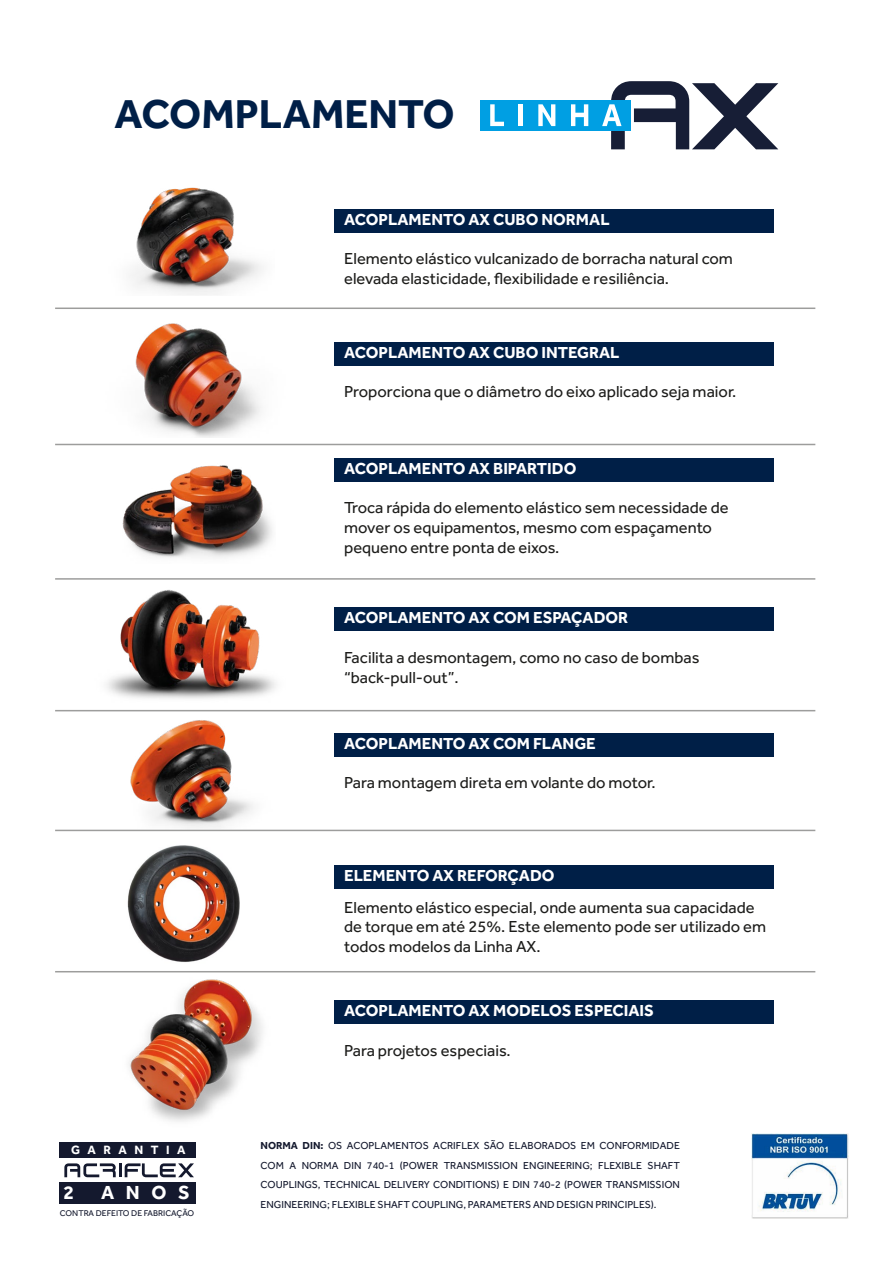
<style>
.page{position:relative;width:893px;height:1263px;background:#fff}
.page>*{position:absolute;margin:0;border:0;box-sizing:border-box;transform-origin:0 0}
.t1{font:700 41.7px "Effra";color:#001f47}
.t2{font:700 19.5px "Effra";color:#fff}
.t3{font:16.5px/19.8px "Effra";color:#1d1d1b}
.t4{font:700 16.5px "Effra";color:#fff}
.t5{font:700 12.45px "Effra";letter-spacing:.6em;color:#fff}
.t6{font:10.5px/19.5px "Effra";color:#14192e;text-align:justify}
.t7{font:8.55px "Effra";color:#14192e}
.s1{font-weight:700}
</style>
<div class="page">
<div style="left:334px;top:209px;width:440px;height:24px;background:#001f47"></div>
<div style="left:334px;top:342px;width:440px;height:24px;background:#001f47"></div>
<div style="left:334px;top:458px;width:440px;height:24px;background:#001f47"></div>
<div style="left:334px;top:608px;width:440px;height:23px;background:#001f47"></div>
<div style="left:334px;top:1000px;width:440px;height:24px;background:#001f47"></div>
<hr style="left:55px;top:307px;width:760px;height:2px;background:#9d9d9c">
<hr style="left:55px;top:444px;width:760px;height:1px;background:#9d9d9c">
<hr style="left:55px;top:578px;width:760px;height:2px;background:#9d9d9c">
<hr style="left:55px;top:830px;width:760px;height:1px;background:#9d9d9c">
<hr style="left:55px;top:971px;width:760px;height:1px;background:#9d9d9c">
<hr style="left:55px;top:710px;width:760px;height:1px;background:#9d9d9c">
<div style="left:480px;top:100px;width:151px;height:31px;background:#009fe3"></div>
<svg style="left:490px;top:104px;width:14px;height:22px"></svg>
<div style="left:518px;top:104px;width:5px;height:22px;background:#fff"></div>
<svg style="left:538px;top:104px;width:17px;height:22px"></svg>
<svg style="left:571px;top:104px;width:17px;height:22px"></svg>
<svg style="left:602px;top:81px;width:176px;height:68px"></svg>
<div style="left:334px;top:733px;width:440px;height:24px;background:#001f47"></div>
<img style="left:100px;top:720px;width:183px;height:112px">
<img style="left:135px;top:323px;width:126px;height:114px">
<img style="left:90px;top:972px;width:204px;height:171px">
<img style="left:90px;top:578px;width:204px;height:134px">
<img style="left:130px;top:187px;width:132px;height:108px">
<img style="left:122px;top:465px;width:150px;height:93px">
<img style="left:751px;top:1133px;width:98px;height:85px">
<div style="left:60px;top:1182px;width:136px;height:22px;background:#14192e"></div>
<div style="left:60px;top:1143px;width:136px;height:15px;background:#14192e"></div>
<svg style="left:64px;top:1163px;width:52px;height:14px"></svg>
<hr style="left:119px;top:1163px;width:3px;height:14px;background:#14192e">
<svg style="left:125px;top:1163px;width:69px;height:14px"></svg>
<div style="left:334px;top:865px;width:440px;height:24px;background:#001f47"></div>
<img style="left:127px;top:845px;width:113px;height:117px">
<h1 class="t1" style="left:115px;top:89px;width:342px">ACOMPLAMENTO</h1>
<p class="t4" style="left:344px;top:209px;width:267px">ACOPLAMENTO AX CUBO NORMAL</p>
<p class="t3" style="left:344px;top:249px;width:390px">Elemento elástico vulcanizado de borracha natural com elevada elasticidade, flexibilidade e resiliência.</p>
<p class="t4" style="left:344px;top:342px;width:277px">ACOPLAMENTO AX CUBO INTEGRAL</p>
<p class="t3" style="left:344px;top:382px;width:394px">Proporciona que o diâmetro do eixo aplicado seja maior.</p>
<p class="t4" style="left:344px;top:458px;width:234px">ACOPLAMENTO AX BIPARTIDO</p>
<p class="t3" style="left:344px;top:498px;width:386px">Troca rápida do elemento elástico sem necessidade de mover os equipamentos, mesmo com espaçamento pequeno entre ponta de eixos.</p>
<p class="t4" style="left:344px;top:608px;width:286px">ACOPLAMENTO AX COM ESPAÇADOR</p>
<p class="t3" style="left:344px;top:647px;width:357px">Facilita a desmontagem, como no caso de bombas “back-pull-out”.</p>
<p class="t4" style="left:344px;top:733px;width:253px">ACOPLAMENTO AX COM FLANGE</p>
<p class="t3" style="left:344px;top:773px;width:313px">Para montagem direta em volante do motor.</p>
<p class="t4" style="left:344px;top:865px;width:212px">ELEMENTO AX REFORÇADO</p>
<p class="t3" style="left:344px;top:897px;width:423px">Elemento elástico especial, onde aumenta sua capacidade de torque em até 25%. Este elemento pode ser utilizado em todos modelos da Linha AX.</p>
<p class="t5" style="left:71px;top:1142px;width:116px">GARANTIA</p>
<p class="t2" style="left:63px;top:1180px;width:12px">2</p>
<p class="t2" style="left:101px;top:1180px;width:90px">ANOS</p>
<p class="t7" style="left:60px;top:1208px;width:136px">CONTRA DEFEITO DE FABRICAÇÃO</p>
<p class="t4" style="left:344px;top:1001px;width:311px">ACOPLAMENTO AX MODELOS ESPECIAIS</p>
<p class="t3" style="left:344px;top:1040px;width:168px">Para projetos especiais.</p>
<p class="t6" style="left:261px;top:1136px;width:421px"><span class="s1">NORMA DIN:</span> OS ACOPLAMENTOS ACRIFLEX SÃO ELABORADOS EM CONFORMIDADE COM A NORMA DIN 740-1 (POWER TRANSMISSION ENGINEERING; FLEXIBLE SHAFT COUPLINGS, TECHNICAL DELIVERY CONDITIONS) E DIN 740-2 (POWER TRANSMISSION ENGINEERING; FLEXIBLE SHAFT COUPLING, PARAMETERS AND DESIGN PRINCIPLES).</p>
</div>
